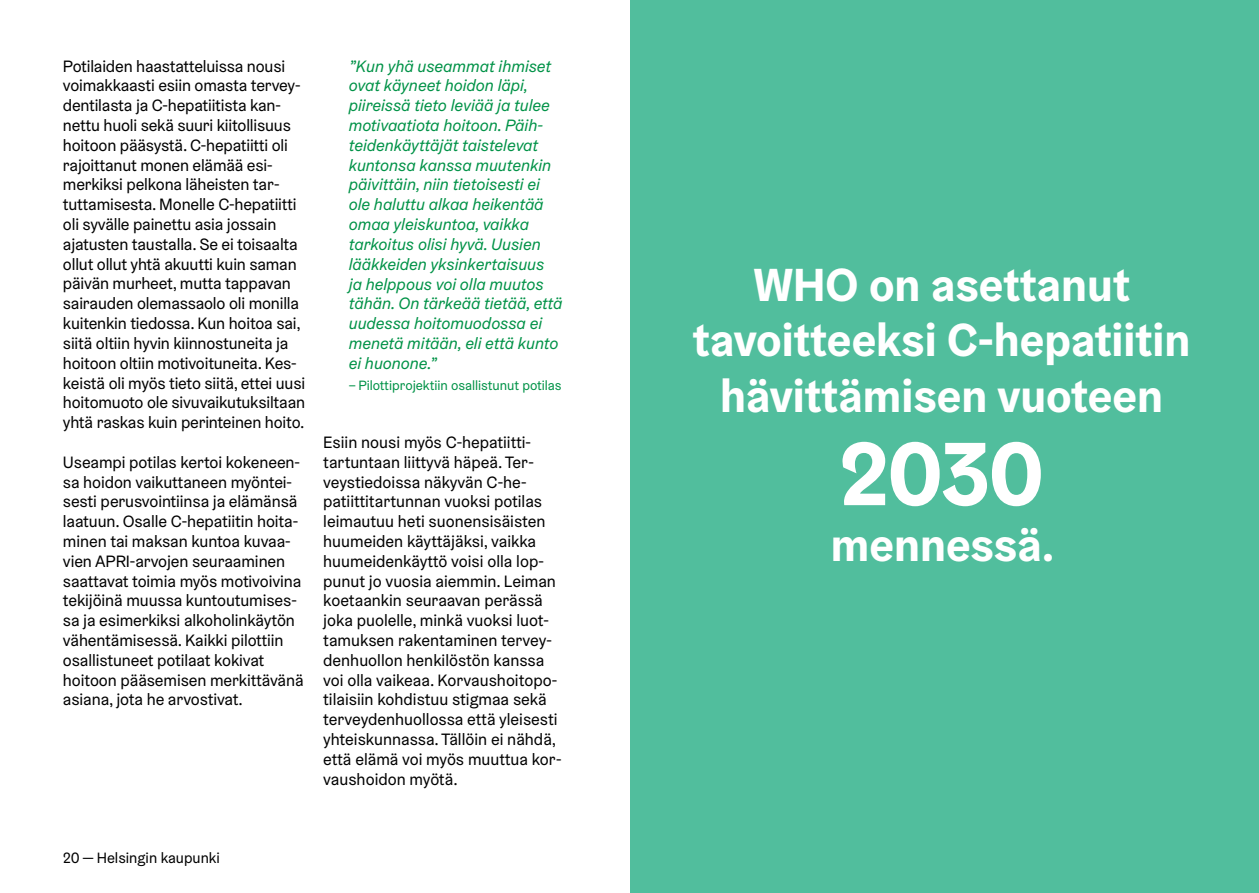
<style>
.page{position:relative;width:1259px;height:893px;background:#fff}
.page>*{position:absolute;margin:0;border:0;box-sizing:border-box;transform-origin:0 0}
.t1{font:700 90px "Helsinki Grotesk";color:#fff}
.t2{font:700 46.5px/55.8px "Helsinki Grotesk";color:#fff;text-align:center}
.t3{font:16.5px/19.8px "Helsinki Grotesk";letter-spacing:-.005em;color:#000}
.t4{font:italic 16.5px/19.8px "Helsinki Grotesk";color:#009247}
.t5{font:15px "Helsinki Grotesk";color:#000}
.t6{font:13.5px "Helsinki Grotesk";color:#009247}
.s1{font-size:45px}
</style>
<div class="page">
<div style="left:630px;top:0;width:629px;height:893px;background:#51be9d"></div>
<p class="t3" style="left:63px;top:56px;width:244px">Potilaiden haastatteluissa nousi voimakkaasti esiin omasta tervey&shy;dentilasta ja C-hepatiitista kan&shy;nettu huoli sekä suuri kiitollisuus hoitoon pääsystä. C-hepatiitti oli rajoittanut monen elämää esi&shy;merkiksi pelkona läheisten tar&shy;tuttamisesta. Monelle C-hepatiitti oli syvälle painettu asia jossain ajatusten taustalla. Se ei toisaalta ollut ollut yhtä akuutti kuin saman päivän murheet, mutta tappavan sairauden olemassaolo oli monilla kuitenkin tiedossa. Kun hoitoa sai, siitä oltiin hyvin kiinnostuneita ja hoitoon oltiin motivoituneita. Kes&shy;keistä oli myös tieto siitä, ettei uusi hoitomuoto ole sivuvaikutuksiltaan yhtä raskas kuin perinteinen hoito.</p>
<p class="t3" style="left:63px;top:452px;width:242px">Useampi potilas kertoi kokeneen&shy;sa hoidon vaikuttaneen myöntei&shy;sesti perusvointiinsa ja elämänsä laatuun. Osalle C-hepatiitin hoita&shy;minen tai maksan kuntoa kuvaa&shy;vien APRI-arvojen seuraaminen saattavat toimia myös motivoivina tekijöinä muussa kuntoutumises&shy;sa ja esimerkiksi alkoholinkäytön vähentämisessä. Kaikki pilottiin osallistuneet potilaat kokivat hoitoon pääsemisen merkittävänä asiana, jota he arvostivat.</p>
<p class="t4" style="left:349px;top:56px;width:215px">”Kun yhä useammat ihmiset ovat käyneet hoidon läpi, piireissä tieto leviää ja tulee motivaatiota hoitoon. Päih&shy;teidenkäyttäjät taistelevat kuntonsa kanssa muutenkin päivittäin, niin tietoisesti ei ole haluttu alkaa heikentää omaa yleiskuntoa, vaikka tarkoitus olisi hyvä. Uusien lääkkeiden yksinkertaisuus<br>ja helppous voi olla muutos tähän. On tärkeää tietää, että uudessa hoitomuodossa ei menetä mitään, eli että kunto ei huonone.”</p>
<p class="t6" style="left:349px;top:377px;width:214px">– Pilottiprojektiin osallistunut potilas</p>
<p class="t3" style="left:323px;top:432px;width:240px">Esiin nousi myös C-hepatiitti&shy;tartuntaan liittyvä häpeä. Ter&shy;veystiedoissa näkyvän C-he&shy;patiittitartunnan vuoksi potilas leimautuu heti suonensisäisten huumeiden käyttäjäksi, vaikka huumeidenkäyttö voisi olla lop&shy;punut jo vuosia aiemmin. Leiman koetaankin seuraavan perässä joka puolelle, minkä vuoksi luot&shy;tamuksen rakentaminen tervey&shy;denhuollon henkilöstön kanssa voi olla vaikeaa. Korvaushoitopo&shy;tilaisiin kohdistuu stigmaa sekä terveydenhuollossa että yleisesti yhteiskunnassa. Tällöin ei nähdä, että elämä voi myös muuttua kor&shy;vaushoidon myötä.</p>
<p class="t5" style="left:63px;top:849px;width:158px">20 — Helsingin kaupunki</p>
<h2 class="t2" style="left:693px;top:256px;width:499px">WHO on asettanut tavoitteeksi C-hepatiitin hävittämisen vuoteen</h2>
<h1 class="t1" style="left:839px;top:417px;width:207px">2030</h1>
<h2 class="t2" style="left:831px;top:516px;width:225px">mennessä<span class="s1">.</span></h2>
</div>
